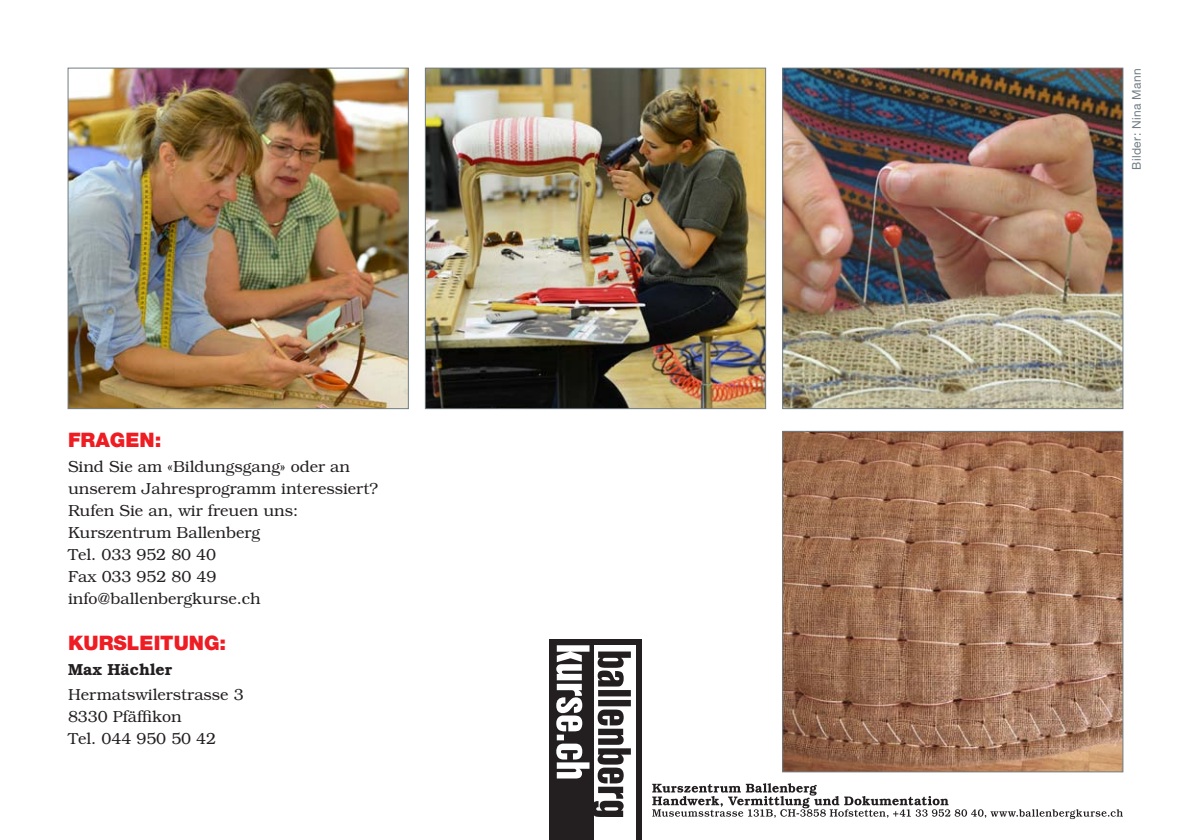
<style>
.page{position:relative;width:1191px;height:840px;background:#fff}
.page>*{position:absolute;margin:0;border:0;box-sizing:border-box;transform-origin:0 0}
.titel_01{font:900 20px "Helvetica Neue";color:#ee1d23}
.text{font:300 16px "Bookman";color:#231f20}
.Untertitel{font:600 16px "Bookman";color:#231f20}
.halbe_lz{font:12px "Helvetica Neue";letter-spacing:.035em;color:#717d83}
</style>
<div class="page">
<img style="left:70px;top:70px;width:336px;height:336px">
<div style="left:68px;top:68px;width:340px;height:340px;border:1px solid #717d83"></div>
<img style="left:784px;top:70px;width:337px;height:336px">
<div style="left:782px;top:68px;width:341px;height:340px;border:1px solid #717d83"></div>
<img style="left:427px;top:70px;width:337px;height:336px">
<div style="left:425px;top:68px;width:341px;height:340px;border:1px solid #717d83"></div>
<img style="left:784px;top:433px;width:337px;height:336px">
<div style="left:782px;top:431px;width:341px;height:340px;border:1px solid #717d83"></div>
<div style="left:549px;top:638px;width:93px;height:201px;background:#231f20"></div>
<div style="left:594px;top:645px;width:41px;height:194px;background:#fff"></div>
<svg style="left:556px;top:645px;width:75px;height:171px"></svg>
<svg style="left:652px;top:783px;width:471px;height:35px"></svg>
<p class="titel_01" style="left:68px;top:427px;width:95px">FRAGEN:</p>
<p class="text" style="left:68px;top:456px;width:283px">Sind Sie am «Bildungsgang» oder an</p>
<p class="text" style="left:68px;top:478px;width:311px">unserem Jahresprogramm interessiert?</p>
<p class="text" style="left:68px;top:500px;width:232px">Rufen Sie an, wir freuen uns:</p>
<p class="text" style="left:68px;top:522px;width:193px">Kurszentrum Ballenberg</p>
<p class="text" style="left:68px;top:544px;width:150px">Tel. 033 952 80 40</p>
<p class="text" style="left:68px;top:566px;width:150px">Fax 033 952 80 49</p>
<p class="text" style="left:68px;top:588px;width:194px">info@ballenbergkurse.ch</p>
<p class="titel_01" style="left:68px;top:630px;width:160px">KURSLEITUNG:</p>
<p class="Untertitel" style="left:68px;top:659px;width:105px">Max Hächler</p>
<p class="text" style="left:68px;top:684px;width:177px">Hermatswilerstrasse 3</p>
<p class="text" style="left:68px;top:706px;width:115px">8330 Pfäffikon</p>
<p class="text" style="left:68px;top:728px;width:150px">Tel. 044 950 50 42</p>
<p class="halbe_lz" style="left:1129px;top:170px;width:103px;rotate:-90deg">Bilder: Nina Mann</p>
</div>
